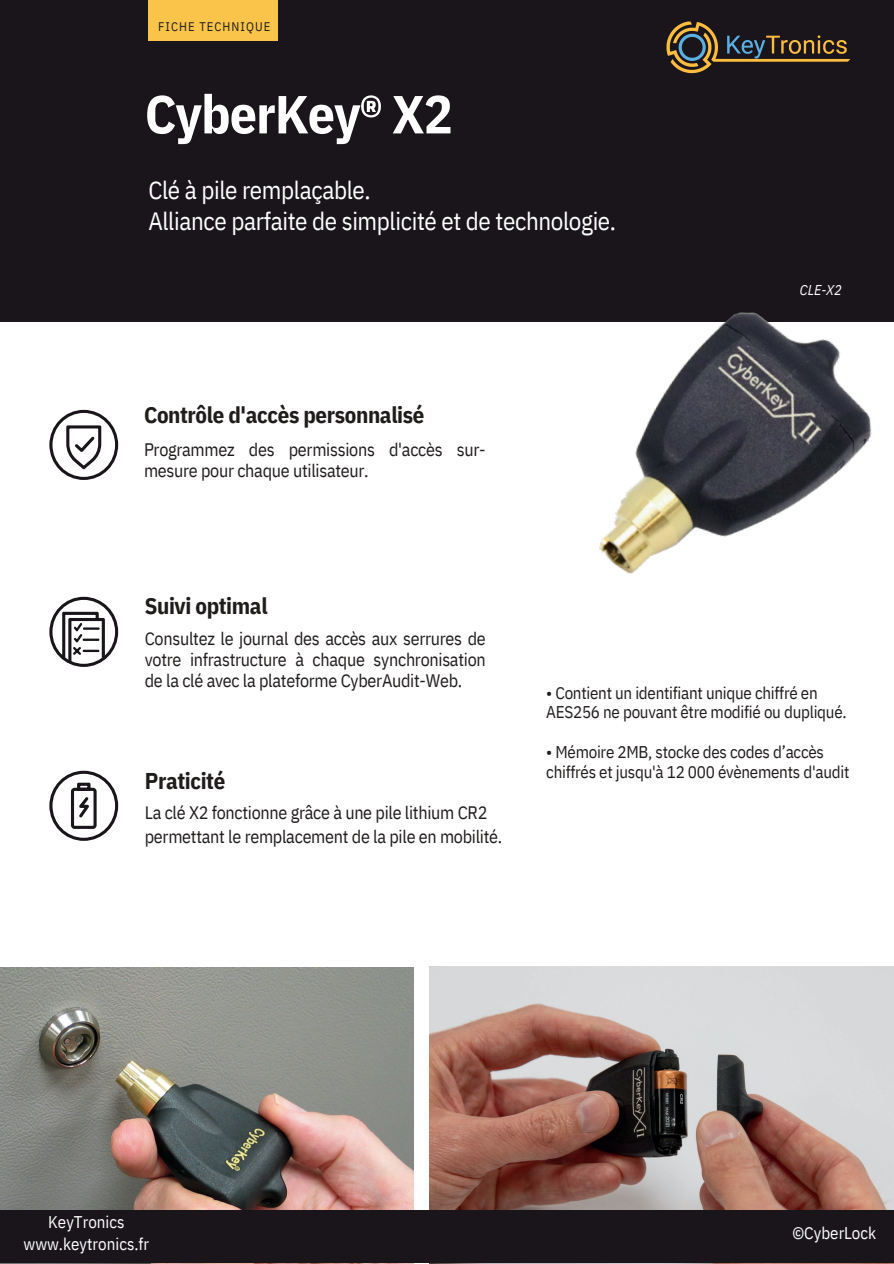
<style>
.page{position:relative;width:894px;height:1264px;background:#fff}
.page>*{position:absolute;margin:0;border:0;box-sizing:border-box;transform-origin:0 0}
.t1{font:700 53.55px "IBM Plex Sans Cond";letter-spacing:-.015em;color:#fff}
.t2{font:24.9px/31.8px "IBM Plex Sans Cond";letter-spacing:-.015em;color:#fff}
.t3{font:700 22.8px "IBM Plex Sans Cond";letter-spacing:-.015em;color:#211c1c}
.t4{font:18px/21px "IBM Plex Sans Cond";letter-spacing:-.015em;color:#211c1c}
.t5{font:16.95px/19.6px "IBM Plex Sans Cond";letter-spacing:-.015em;color:#211c1c}
.t6{font:16.95px/21.9px "IBM Plex Sans Cond";color:#fff;text-align:center}
.t7{font:italic 14.25px "IBM Plex Sans Cond";color:#fff}
.t8{font:12.45px "IBM Plex Sans Cond";letter-spacing:.085em;color:#211c1c}
</style>
<div class="page">
<img style="left:429px;top:966px;width:464px;height:297px">
<img style="left:0;top:967px;width:413px;height:296px">
<div style="left:0;top:1210px;width:893px;height:52px;background:#19151b"></div>
<svg style="left:49px;top:410px;width:69px;height:70px"></svg>
<svg style="left:49px;top:597px;width:69px;height:70px"></svg>
<svg style="left:49px;top:770px;width:69px;height:70px"></svg>
<div style="left:0;top:0;width:893px;height:322px;background:#19151b"></div>
<div style="left:148px;top:0;width:129px;height:40px;background:#fac44a"></div>
<svg style="left:666px;top:21px;width:184px;height:52px"></svg>
<img style="left:599px;top:312px;width:273px;height:262px">
<p class="t8" style="left:158px;top:17px;width:114px">FICHE TECHNIQUE</p>
<h1 class="t1" style="left:145px;top:72px;width:309px">CyberKey® X2</h1>
<h2 class="t2" style="left:148px;top:172px;width:469px">Clé à pile remplaçable.<br>Alliance parfaite de simplicité et de technologie.</h2>
<p class="t3" style="left:144px;top:397px;width:282px">Contrôle d'accès personnalisé</p>
<p class="t4" style="left:144px;top:437px;width:343px">Programmez des permissions d'accès sur&shy;mesure pour chaque utilisateur.</p>
<p class="t3" style="left:145px;top:587px;width:124px">Suivi optimal</p>
<p class="t7" style="left:799px;top:279px;width:43px">CLE-X2</p>
<p class="t4" style="left:145px;top:626px;width:342px;text-align:justify">Consultez le journal des accès aux serrures de votre infrastructure à chaque synchronisation de la clé avec la plateforme CyberAudit-Web.</p>
<p class="t3" style="left:145px;top:762px;width:82px">Praticité</p>
<p class="t4" style="left:145px;top:798px;width:359px;line-height:24.5px">La clé X2 fonctionne grâce à une pile lithium CR2 permettant le remplacement de la pile en mobilité.</p>
<p class="t5" style="left:546px;top:681px;width:302px">• Contient un identifiant unique chiffré en<br>AES256 ne pouvant être modifié ou dupliqué.</p>
<p class="t5" style="left:546px;top:740px;width:304px">• Mémoire 2MB, stocke des codes d’accès chiffrés et jusqu'à 12 000 évènements d'audit</p>
<p class="t6" style="left:24px;top:1209px;width:127px">KeyTronics www.keytronics.fr</p>
<p class="t6" style="left:792px;top:1220px;width:85px">©CyberLock</p>
</div>
